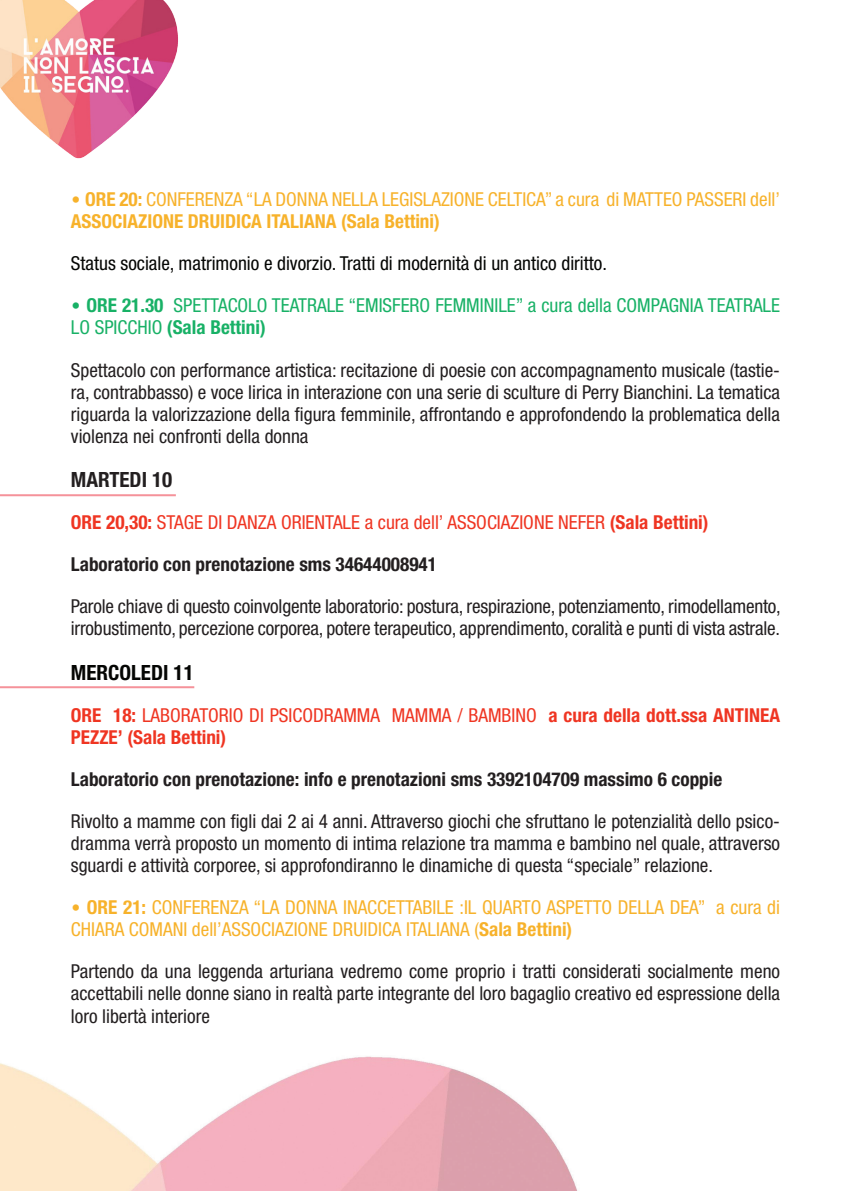
<style>
.page{position:relative;width:851px;height:1191px;background:#fff}
.page>*{position:absolute;margin:0;border:0;box-sizing:border-box;transform-origin:0 0}
.t1{font:700 condensed 21px "Helvetica Neue";color:#040503}
.t2{font:700 condensed 21px "Helvetica Neue";color:#231f20}
.t3{font:condensed 19.2px/22px "Helvetica Neue";letter-spacing:-.01em;color:#231f20;text-align:justify}
.t4{font:condensed 19.2px/22px "Helvetica Neue";color:#f7b22b}
.t5{font:700 condensed 19.2px "Helvetica Neue";color:#231f20}
.t6{font:condensed 19.2px/22px "Helvetica Neue";color:#18b166}
.t7{font:700 condensed 19.2px/22px "Helvetica Neue";color:#ef3522}
.t8{font:condensed 19.2px "Helvetica Neue";color:#ef3522}
.t9{font:condensed 19.2px "Helvetica Neue";color:#040503}
.s1{font-family:"DIN";font-stretch:normal}
.s2{font-weight:700}
.s3{font-weight:400}
</style>
<div class="page">
<img style="left:0;top:1056px;width:578px;height:135px">
<img style="left:0;top:0;width:178px;height:159px">
<hr style="left:0;top:494px;width:176px;height:2px;background:#f5929a">
<hr style="left:0;top:686px;width:194px;height:2px;background:#f5929a">
<p class="t4" style="left:71px;top:188px;width:710px"><span class="s1">•</span> <span class="s2">ORE 20:</span> CONFERENZA “LA DONNA NELLA LEGISLAZIONE CELTICA” a cura di MATTEO PASSERI dell’<br><span class="s2">ASSOCIAZIONE DRUIDICA ITALIANA (Sala Bettini)</span></p>
<p class="t9" style="left:71px;top:252px;width:537px">Status sociale, matrimonio e divorzio. Tratti di modernità di un antico diritto.</p>
<p class="t6" style="left:71px;top:294px;width:710px"><span class="s1">•</span> <span class="s2">ORE 21.30</span> SPETTACOLO TEATRALE “EMISFERO FEMMINILE” a cura della COMPAGNIA TEATRALE<br>LO SPICCHIO <span class="s2">(Sala Bettini)</span></p>
<p class="t3" style="left:71px;top:358px;width:710px">Spettacolo con performance artistica: recitazione di poesie con accompagnamento musicale (tastie&shy;ra, contrabbasso) e voce lirica in interazione con una serie di sculture di Perry Bianchini. La tematica riguarda la valorizzazione della figura femminile, affrontando e approfondendo la problematica della violenza nei confronti della donna</p>
<p class="t2" style="left:71px;top:467px;width:103px">MARTEDI 10</p>
<p class="t8" style="left:71px;top:511px;width:639px"><span class="s2">ORE 20,30:</span> STAGE DI DANZA ORIENTALE a cura dell’ ASSOCIAZIONE NEFER <span class="s2">(Sala Bettini)</span></p>
<p class="t5" style="left:71px;top:552px;width:367px">Laboratorio con prenotazione sms 34644008941</p>
<p class="t3" style="left:71px;top:595px;width:711px">Parole chiave di questo coinvolgente laboratorio: postura, respirazione, potenziamento, rimodellamento, irrobustimento, percezione corporea, potere terapeutico, apprendimento, coralità e punti di vista astrale.</p>
<p class="t1" style="left:71px;top:659px;width:124px">MERCOLEDI 11</p>
<p class="t7" style="left:71px;top:703px;width:710px">ORE 18: <span class="s3">LABORATORIO DI PSICODRAMMA MAMMA / BAMBINO</span> a cura della dott.ssa ANTINEA<br>PEZZE’ (Sala Bettini)</p>
<p class="t5" style="left:71px;top:767px;width:653px">Laboratorio con prenotazione: info e prenotazioni sms 3392104709 massimo 6 coppie</p>
<p class="t3" style="left:71px;top:810px;width:710px">Rivolto a mamme con figli dai 2 ai 4 anni. Attraverso giochi che sfruttano le potenzialità dello psico&shy;dramma verrà proposto un momento di intima relazione tra mamma e bambino nel quale, attraverso sguardi e attività corporee, si approfondiranno le dinamiche di questa “speciale” relazione.</p>
<p class="t4" style="left:71px;top:896px;width:710px"><span class="s1">•</span> <span class="s2">ORE 21:</span> CONFERENZA “LA DONNA INACCETTABILE :IL QUARTO ASPETTO DELLA DEA” a cura di<br>CHIARA COMANI dell’ASSOCIAZIONE DRUIDICA ITALIANA (<span class="s2">Sala Bettini)</span></p>
<p class="t3" style="left:71px;top:960px;width:710px">Partendo da una leggenda arturiana vedremo come proprio i tratti considerati socialmente meno accettabili nelle donne siano in realtà parte integrante del loro bagaglio creativo ed espressione della loro libertà interiore</p>
</div>
